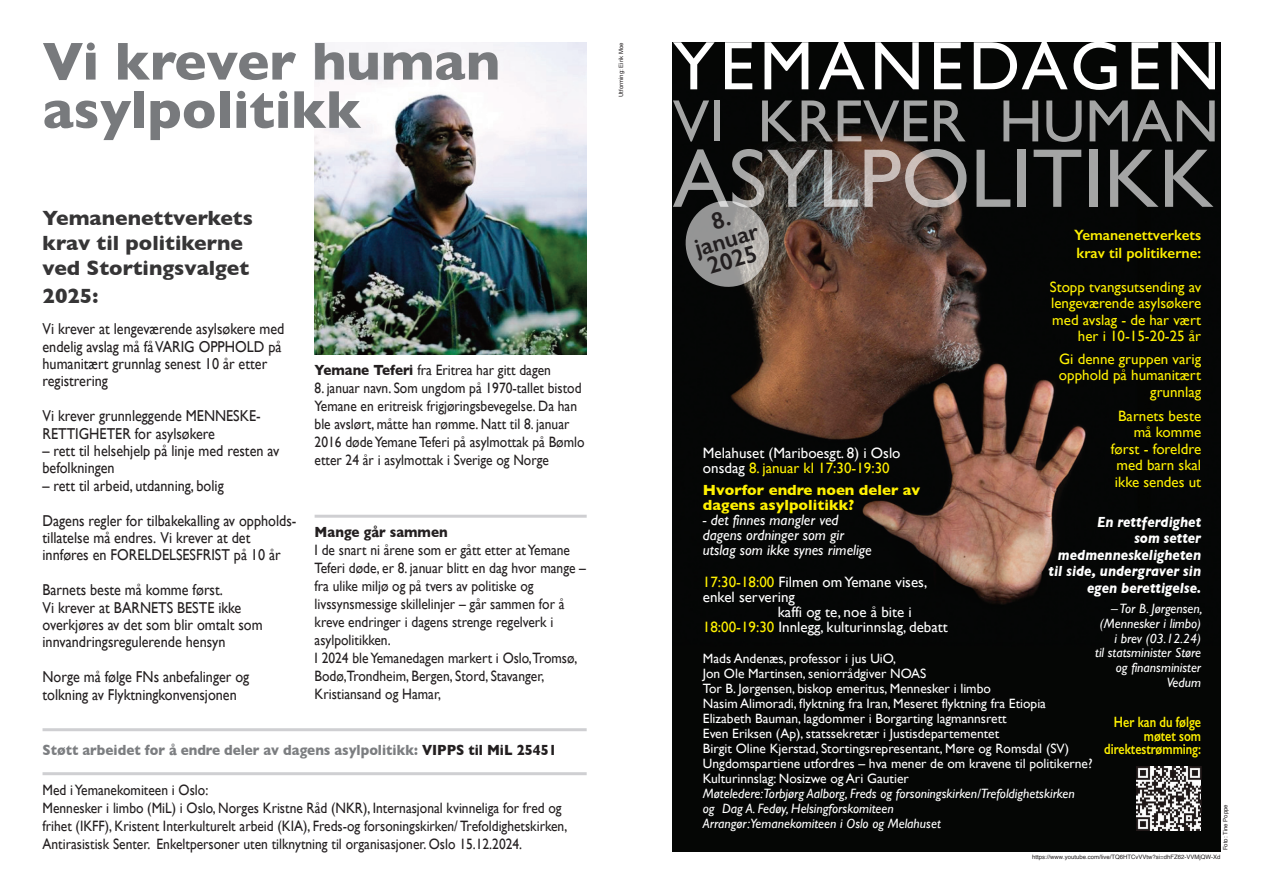
<style>
.page{position:relative;width:1263px;height:893px;background:#fff}
.page>*{position:absolute;margin:0;border:0;box-sizing:border-box;transform-origin:0 0}
.t1{font:83.7px "Gill Sans";color:rgb(255 255 255/.64)}
.t2{font:69px "Gill Sans";letter-spacing:.075em;color:#fff}
.t3{font:60px "Gill Sans";color:rgb(255 255 255/.64)}
.t4{font:700 54px/48.3px "Gill Sans";color:#787a7d}
.t5{font:600 24px/20.9px "Gill Sans";color:#231f20;text-align:center}
.t6{font:700 21px/25.2px "Gill Sans";color:#363536}
.t7{font:15.75px/17.4px "Gill Sans";color:#231f20;scale:.9 1}
.t8{font:15px/18px "Gill Sans";color:#231f20;scale:.9 1}
.t9{font:15px/16.5px "Gill Sans";color:#fff101;text-align:right}
.t10{font:15px/15px "Gill Sans";color:#fff}
.t11{font:italic 700 15px/16.5px "Gill Sans";color:#fff;text-align:right;scale:.9 1}
.t12{font:italic 15px/15px "Gill Sans";color:#fff}
.t13{font:700 15px "Gill Sans";color:#7c7e81;scale:.9 1}
.t14{font:700 15px/15px "Gill Sans";color:#fff101}
.t15{font:600 15px/13.5px "Gill Sans";color:#fff101;text-align:right;scale:.8 1}
.t16{font:600 15px/18px "Gill Sans";color:#fff101}
.t17{font:700 15px "Gill Sans";color:#231f20;scale:.9 1}
.t18{font:13.5px/15px "Gill Sans";color:#fff}
.t19{font:italic 13.5px/14.7px "Gill Sans";color:#fff}
.t20{font:6px "Helvetica";color:#231f20}
.s1{font-weight:700}
.s2{color:#231f20}
.s3{color:#fff101}
</style>
<div class="page">
<img style="left:315px;top:43px;width:272px;height:312px">
<img style="left:673px;top:43px;width:547px;height:809px">
<hr style="left:43px;top:772px;width:544px;height:3px;background:#cfcfd2">
<hr style="left:43px;top:728px;width:544px;height:3px;background:#cfcfd2">
<hr style="left:315px;top:515px;width:272px;height:3px;background:#b2b3b7;opacity:.62">
<img style="left:1136px;top:766px;width:65px;height:65px">
<svg style="left:681px;top:196px;width:93px;height:96px;background:#72706d"></svg>
<h3 class="t4" style="left:43px;top:41px;width:459px">Vi krever human asylpolitikk</h3>
<h3 class="t6" style="left:43px;top:207px;width:212px">Yemanenettverkets krav til politikerne ved Stortingsvalget</h3>
<h3 class="t6" style="left:43px;top:284px;width:57px">2025:</h3>
<p class="t7" style="left:43px;top:322px;width:270px">Vi krever at lengevÊrende asyls¯kere med endelig avslag mÂ fÂ VARIG OPPHOLD pÂ humanitÊrt grunnlag senest 10 Âr etter registrering</p>
<p class="t7" style="left:42px;top:409px;width:265px">Vi krever grunnleggende MENNESKE -<br>RETTIGHETER for asyls¯kere<br>ñ rett til helsehjelp pÂ linje med resten av befolkningen<br>ñ rett til arbeid, utdanning, bolig</p>
<p class="t7" style="left:43px;top:513px;width:284px">Dagens regler for tilbakekalling av oppholds - tillatelse mÂ endres. Vi krever at det innf¯res en FORELDELSESFRIST pÂ 10 Âr</p>
<p class="t7" style="left:43px;top:583px;width:246px">Barnets beste mÂ komme f¯rst.<br>Vi krever at BARNETS BESTE ikke overkj¯res av det som blir omtalt som innvandrings regulerende hensyn</p>
<p class="t7" style="left:43px;top:670px;width:231px">Norge mÂ f¯lge FNs anbefalinger og tolkning av Flyktningkonvensjonen</p>
<p class="t8" style="left:315px;top:363px;width:264px"><span class="s1">Yemane Teferi</span> fra Eritrea har gitt dagen</p>
<p class="t8" style="left:315px;top:381px;width:301px">8. januar navn. Som ungdom pÂ 1970-tallet bistod Yemane en eritreisk frigj¯ringsbevegelse. Da han ble avsl¯rt, mÂtte han r¯mme. Natt til 8. januar 2016 d¯de Yemane Teferi pÂ asylmottak pÂ B¯mlo etter 24 Âr i asylmottak i Sverige og Norge</p>
<p class="t17" style="left:315px;top:525px;width:149px">Mange gÂr sammen</p>
<p class="t8" style="left:315px;top:542px;width:303px">I de snart ni Ârene som er gÂtt etter at Yemane Teferi d¯de, er 8. januar blitt en dag hvor mange ñ fra ulike milj¯ og pÂ tvers av politiske og livssynsmessige skillelinjer ñ gÂr sammen for Â kreve endringer i dagens strenge regelverk i asylpolitikken.<br>I 2024 ble Yemanedagen markert i Oslo,Troms¯, Bod¯,Trondheim, Bergen, Stord, Stavanger, Kristiansand og Hamar,</p>
<p class="t13" style="left:43px;top:744px;width:573px">St¯tt arbeidet for Â endre deler av dagens asylpolitikk: <span class="s2">VIPPS til MiL 25451</span></p>
<p class="t8" style="left:43px;top:782px;width:585px">Med i Yemanekomiteen i Oslo:<br>Mennesker i limbo (MiL) i Oslo, Norges Kristne RÂd (NKR), Internasjonal kvinneliga for fred og frihet (IKFF), Kristent Interkulturelt arbeid (KIA), Freds-og forsoningskirken/ Trefoldighetskirken, Antirasistisk Senter. Enkeltpersoner uten tilknytning til organisasjoner. Oslo 15.12.2024.</p>
<p class="t20" style="left:619px;top:97px;width:56px;rotate:-90deg">Utforming: Eirik Moe</p>
<h2 class="t2" style="left:673px;top:39px;width:548px">YEMANEDAGEN</h2>
<h3 class="t3" style="left:673px;top:98px;width:547px">VI KREVER HUMAN</h3>
<h1 class="t1" style="left:673px;top:146px;width:542px">ASYLPOLITIKK</h1>
<h3 class="t5" style="left:687px;top:221px;width:67px;rotate:-16deg">8. januar<br>2025</h3>
<p class="t16" style="left:1074px;top:227px;width:129px">Yemanenettverkets krav til politikerne:</p>
<p class="t9" style="left:1050px;top:280px;width:153px">Stopp tvangsutsending av lengevÊrende asyls¯kere med avslag - de har vÊrt her i 10-15-20-25 Âr</p>
<p class="t9" style="left:1059px;top:352px;width:144px">Gi denne gruppen varig opphold pÂ humanitÊrt grunnlag</p>
<p class="t9" style="left:1111px;top:409px;width:92px">Barnets beste mÂ komme f¯rst - foreldre med barn skal ikke sendes ut</p>
<p class="t11" style="left:1048px;top:515px;width:171px">En rettferdighet<br>som setter<br>med menneskeligheten til side, undergraver sin egen berettigelse.</p>
<p class="t19" style="left:1095px;top:603px;width:109px;text-align:right">ñ Tor B. J¯rgensen, (Mennesker i limbo)<br>i brev (03.12.24)<br>til statsminister St¯re og finansminister<br>Vedum</p>
<p class="t10" style="left:703px;top:446px;width:199px">Melahuset (Mariboesgt. 8) i Oslo onsdag <span class="s3">8. januar kl 17:30-19:30</span></p>
<p class="t14" style="left:703px;top:484px;width:219px">Hvorfor endre noen deler av dagens asylpolitikk?</p>
<p class="t12" style="left:703px;top:514px;width:170px">- det finnes mangler ved dagens ordninger som gir utslag som ikke synes rimelige</p>
<p class="t10" style="left:703px;top:575px;width:226px"><span class="s3">17:30-18:00</span> Filmen om Yemane vises,</p>
<p class="t10" style="left:703px;top:590px;width:93px">enkel servering</p>
<p class="t10" style="left:778px;top:605px;width:135px">kaffi og te, noe Â bite i</p>
<p class="t10" style="left:703px;top:620px;width:246px"><span class="s3">18:00-19:30</span> Innlegg, kulturinnslag, debatt</p>
<p class="t18" style="left:703px;top:652px;width:391px">Mads AndenÊs, professor i jus UiO,<br>Jon Ole Martinsen, seniorrÂdgiver NOAS<br>Tor B. J¯rgensen, biskop emeritus, Mennesker i limbo<br>Nasim Alimoradi, flyktning fra Iran, Meseret flyktning fra Etiopia Elizabeth Bauman, lagdommer i Borgarting lagmannsrett<br>Even Eriksen (Ap), statssekretÊr i Justisdepartementet<br>Birgit Oline Kjerstad, Stortingsrepresentant, M¯re og Romsdal (SV)<br>Ungdomspartiene utfordres ñ hva mener de om kravene til politikerne?<br>Kulturinnslag: Nosizwe og Ari Gautier</p>
<p class="t19" style="left:703px;top:787px;width:373px">M¯teledere:Torbj¯rg Aalborg, Freds og forsoningskirken/Trefoldighetskirken og Dag A. Fed¯y, Helsingforskomiteen<br>Arrang¯r:Yemanekomiteen i Oslo og Melahuset</p>
<p class="t15" style="left:1104px;top:717px;width:123px">Her kan du f¯lge m¯tet som direktestr¯mming:</p>
<p class="t20" style="left:1223px;top:850px;width:48px;rotate:-90deg">Foto: Tine Poppe</p>
<p class="t20" style="left:1032px;top:854px;width:190px">https://www.youtube.com/live/TQ6HTCvVVtw?si=dhFZ62-VVMjQW-Xd</p>
</div>
